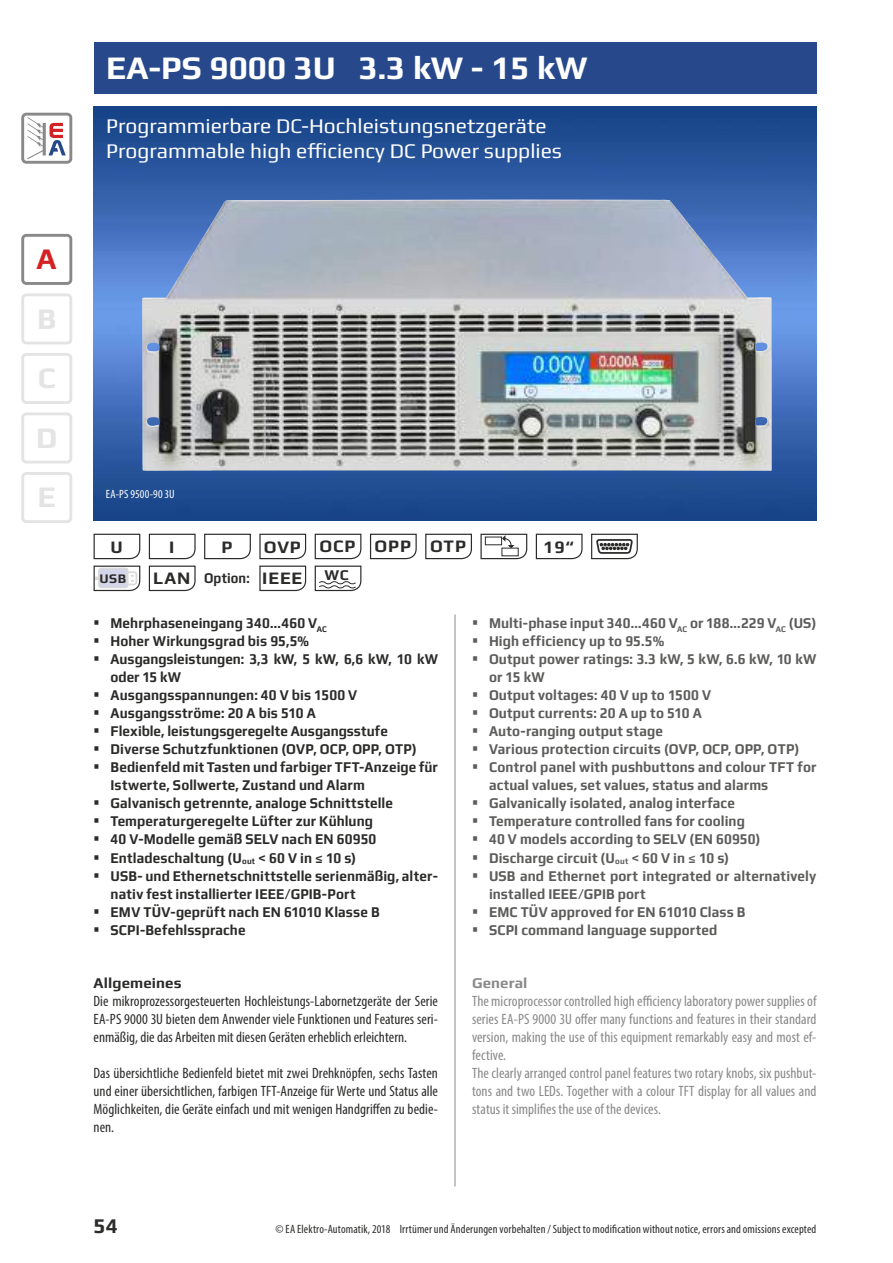
<style>
.page{position:relative;width:893px;height:1263px;background:#fff}
.page>*{position:absolute;margin:0;border:0;box-sizing:border-box;transform-origin:0 0}
.t1{font:700 33px "Play";color:#fff}
.t2{font:700 30px/59.6px "Play";color:#e4e4e4;text-align:justify}
.t3{font:700 30px "Play";color:#d32124}
.t4{font:21px/25.2px "Play";color:#fff}
.t5{font:700 21px "Play";color:#2b2b2a}
.t6{font:700 17.55px "Play";letter-spacing:.05em;color:#2b2b2a}
.t7{font:700 15px/18px "Play";letter-spacing:.005em;color:#2b2b2a;scale:.9 1}
.t8{font:700 15px/18px "Play";letter-spacing:.01em;color:#5c5c5b;scale:.9 1}
.t9{font:condensed 15px/18px "Myriad Pro";letter-spacing:.005em;color:#2b2b2a;text-align:justify}
.t10{font:condensed 15px/18px "Myriad Pro";letter-spacing:.005em;color:#8a8989}
.t11{font:700 15px "Play";letter-spacing:.005em;color:#2b2b2a;scale:.86 1}
.t12{font:700 15px "Play";letter-spacing:.005em;color:#2b2b2a}
.t13{font:700 15px "Play";letter-spacing:.005em;color:#8a8989}
.t14{font:700 13.2px "Play";color:#2b2b2a}
.t15{font:condensed 12px "Myriad Pro";letter-spacing:.01em;color:#2b2b2a}
.t16{font:condensed 12px "Myriad Pro";letter-spacing:.015em;color:#fff}
.s1{font-size:17.55px}
</style>
<div class="page">
<div style="left:21px;top:113px;width:51px;height:51px;border:3px solid #8a8989;border-radius:4px"></div>
<svg style="left:27px;top:117px;width:39px;height:42px"></svg>
<div style="left:94px;top:43px;width:722px;height:51px;background:#27498b"></div>
<img style="left:94px;top:106px;width:722px;height:415px">
<hr style="left:455px;top:614px;width:1px;height:572px;background:#8a8989">
<svg style="left:204px;top:533px;width:47px;height:27px"></svg>
<svg style="left:369px;top:533px;width:48px;height:27px"></svg>
<svg style="left:591px;top:533px;width:47px;height:27px"></svg>
<svg style="left:425px;top:533px;width:47px;height:27px"></svg>
<svg style="left:535px;top:533px;width:48px;height:27px"></svg>
<svg style="left:480px;top:533px;width:48px;height:27px"></svg>
<svg style="left:93px;top:533px;width:48px;height:59px"></svg>
<svg style="left:148px;top:533px;width:48px;height:59px"></svg>
<svg style="left:259px;top:533px;width:48px;height:59px"></svg>
<svg style="left:314px;top:533px;width:48px;height:59px"></svg>
<img style="left:200px;top:200px;width:110px;height:42px">
<div style="left:21px;top:234px;width:51px;height:51px;border:3px solid #8a8989;border-radius:4px"></div>
<div style="left:21px;top:293px;width:51px;height:51px;border:3px solid #e4e4e4;border-radius:4px"></div>
<div style="left:21px;top:353px;width:51px;height:51px;border:3px solid #e4e4e4;border-radius:4px"></div>
<div style="left:21px;top:412px;width:51px;height:51px;border:3px solid #e4e4e4;border-radius:4px"></div>
<div style="left:21px;top:472px;width:51px;height:51px;border:3px solid #e4e4e4;border-radius:4px"></div>
<h2 class="t3" style="left:37px;top:241px;width:22px">A</h2>
<h2 class="t2" style="left:36px;top:288px;width:23px">B C D E</h2>
<h1 class="t1" style="left:106px;top:48px;width:483px">EA-PS 9000 3U 3.3 kW - 15 kW</h1>
<h3 class="t4" style="left:106px;top:113px;width:457px">Programmierbare DC-Hochleistungsnetzgeräte<br>Programmable high efficiency DC Power supplies</h3>
<p class="t16" style="left:106px;top:487px;width:70px">EA-PS 9500-90 3U</p>
<p class="t6" style="left:110px;top:536px;width:14px">U</p>
<p class="t6" style="left:169px;top:536px;width:7px">I</p>
<p class="t6" style="left:222px;top:536px;width:13px">P</p>
<p class="t6" style="left:264px;top:536px;width:204px">OVP OCP OPP OTP</p>
<p class="t6" style="left:543px;top:537px;width:32px">19“</p>
<p class="t14" style="left:99px;top:570px;width:28px">USB</p>
<p class="t11" style="left:153px;top:568px;width:229px"><span class="s1">LAN</span> Option: <span class="s1">IEEE</span> WC</p>
<p class="t7" style="left:111px;top:614px;width:365px">Mehrphaseneingang 340...460 V<sub>AC<br></sub>Hoher Wirkungsgrad bis 95,5% Ausgangsleistungen: 3,3 kW, 5 kW, 6,6 kW, 10 kW oder 15 kW<br>Ausgangsspannungen: 40 V bis 1500 V Ausgangsströme: 20 A bis 510 A<br>Flexible, leistungsgeregelte Ausgangsstufe Diverse Schutzfunktionen (OVP, OCP, OPP, OTP)<br>Bedienfeld mit Tasten und farbiger TFT-Anzeige für Istwerte, Sollwerte, Zustand und Alarm Galvanisch getrennte, analoge Schnittstelle Temperaturgeregelte Lüfter zur Kühlung<br>40 V-Modelle gemäß SELV nach EN 60950<br>Entladeschaltung (U<sub>out</sub> &lt; 60 V in ≤ 10 s)<br>USB- und Ethernetschnittstelle serienmäßig, alter&shy;nativ fest installierter IEEE/GPIB-Port<br>EMV TÜV-geprüft nach EN 61010 Klasse B SCPI-Befehlssprache</p>
<p class="t12" style="left:94px;top:974px;width:90px">Allgemeines</p>
<p class="t9" style="left:94px;top:992px;width:346px">Die mikroprozessorgesteuerten Hochleistungs-Labornetzgeräte der Serie EA‑PS 9000 3U bieten dem Anwender viele Funktionen und Features seri&shy;enmäßig, die das Arbeiten mit diesen Geräten erheblich erleichtern.</p>
<p class="t9" style="left:94px;top:1064px;width:346px">Das übersichtliche Bedienfeld bietet mit zwei Drehknöpfen, sechs Tasten und einer übersichtlichen, farbigen TFT-Anzeige für Werte und Status alle Möglichkeiten, die Geräte einfach und mit wenigen Handgriffen zu bedie&shy;nen.</p>
<p class="t8" style="left:489px;top:614px;width:365px">Multi-phase input 340...460 V<sub>AC</sub> or 188...229 V<sub>AC</sub> (US)<br>High efficiency up to 95.5%<br>Output power ratings: 3.3 kW, 5 kW, 6.6 kW, 10 kW or 15 kW<br>Output voltages: 40 V up to 1500 V<br>Output currents: 20 A up to 510 A<br>Auto-ranging output stage<br>Various protection circuits (OVP, OCP, OPP, OTP)<br>Control panel with pushbuttons and colour TFT for actual values, set values, status and alarms Galvanically isolated, analog interface Temperature controlled fans for cooling<br>40 V models according to SELV (EN 60950)<br>Discharge circuit (U<sub>out</sub> &lt; 60 V in ≤ 10 s)<br>USB and Ethernet port integrated or alternatively installed IEEE/GPIB port<br>EMC TÜV approved for EN 61010 Class B<br>SCPI command language supported</p>
<p class="t13" style="left:472px;top:974px;width:57px">General</p>
<p class="t10" style="left:472px;top:992px;width:346px">The microprocessor controlled high efficiency laboratory power supplies of series EA-PS 9000 3U offer many functions and features in their standard version, making the use of this equipment remarkably easy and most ef&shy;fective.<br>The clearly arranged control panel features two rotary knobs, six pushbut&shy;tons and two LEDs. Together with a colour TFT display for all values and status it simplifies the use of the devices.</p>
<h3 class="t5" style="left:94px;top:1213px;width:26px">54</h3>
<p class="t15" style="left:275px;top:1222px;width:542px">© EA Elektro-Automatik, 2018 Irrtümer und Änderungen vorbehalten / Subject to modification without notice, errors and omissions excepted</p>
</div>
